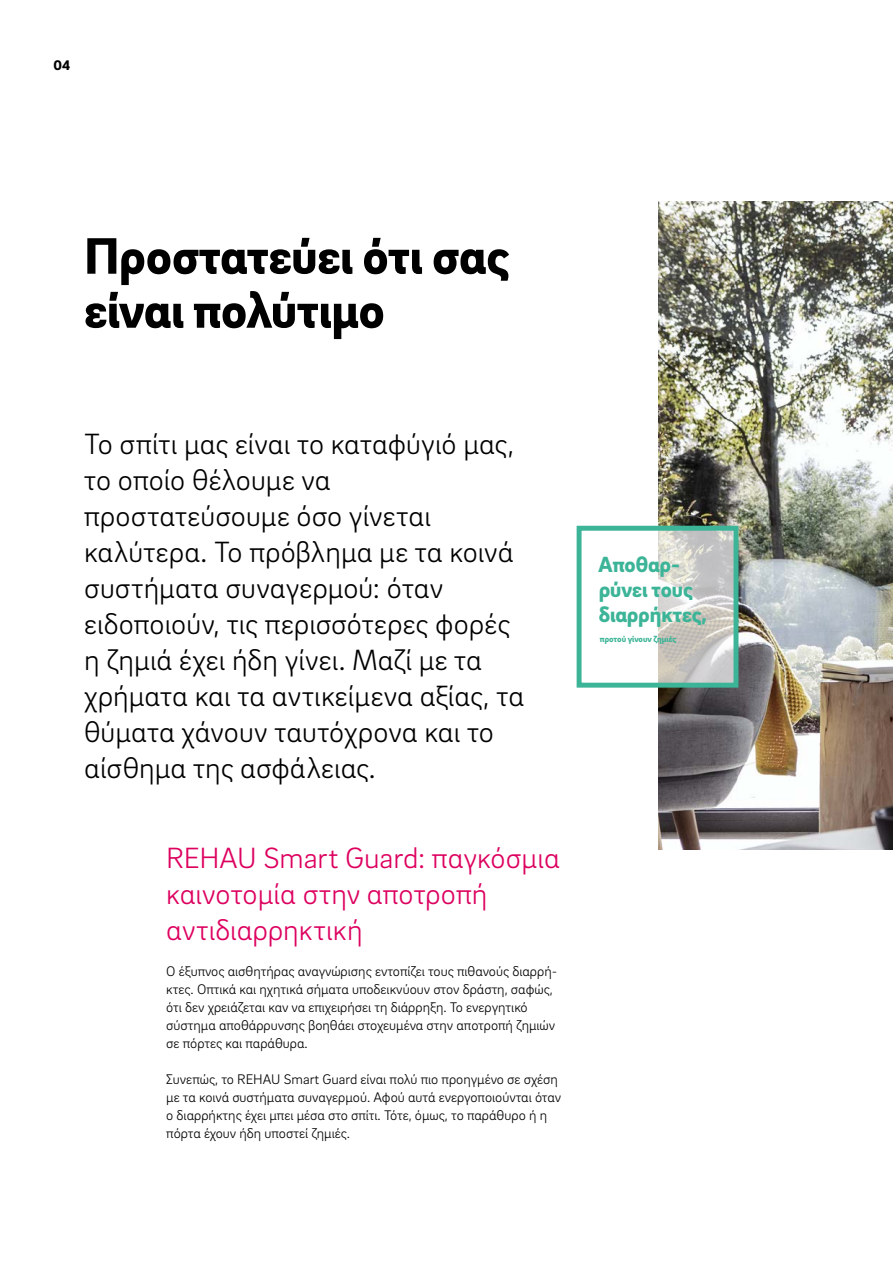
<style>
.page{position:relative;width:893px;height:1263px;background:#fff}
.page>*{position:absolute;margin:0;border:0;box-sizing:border-box;transform-origin:0 0}
._01__Headline_-_35pt{font:900 52.5px/54px "Brix Sans";color:#000}
._11__Highlighter_-_2{font:300 30px/36px "Brix Sans";letter-spacing:.005em;color:#000}
._11__Highlighter_-_2-2{font:300 30px/36px "Brix Sans";letter-spacing:.005em;color:#dd005f}
._51__EC_headline_-_1{font:900 22.5px/24.8px "Brix Sans";color:#3cb497}
._16__Body_text_-_9_5{font:300 14.25px/18px "Brix Sans";color:#000}
.MP__Page_numbers_-_9{font:900 14.25px "Brix Sans";color:#000}
._51__EC_subline_-_7{font:900 9px "Brix Sans";color:#3cb497}
</style>
<div class="page">
<img style="left:659px;top:202px;width:234px;height:648px">
<svg style="left:658px;top:532px;width:74px;height:150px;background:#d1cfcb"></svg>
<div style="left:577px;top:526px;width:161px;height:162px;border:5px solid #3cb497"></div>
<p class="MP__Page_numbers_-_9" style="left:53px;top:56px;width:18px">04</p>
<p class="_01__Headline_-_35pt" style="left:84px;top:226px;width:426px">Προστατεύει ότι σας είναι πολύτιμο</p>
<p class="_11__Highlighter_-_2" style="left:84px;top:424px;width:441px">Το σπίτι μας είναι το καταφύγιό μας, το οποίο θέλουμε να προστατεύσουμε όσο γίνεται καλύτερα. Το πρόβλημα με τα κοινά συστήματα συναγερμού: όταν ειδοποιούν, τις περισσότερες φορές η ζημιά έχει ήδη γίνει. Μαζί με τα χρήματα και τα αντικείμενα αξίας, τα θύματα χάνουν ταυτόχρονα και το αίσθημα της ασφάλειας.</p>
<p class="_11__Highlighter_-_2-2" style="left:166px;top:838px;width:395px">REHAU Smart Guard: παγκόσμια καινοτομία στην αποτροπή αντιδιαρρηκτική</p>
<p class="_16__Body_text_-_9_5" style="left:166px;top:961px;width:392px">Ο έξυπνος αισθητήρας αναγνώρισης εντοπίζει τους πιθανούς διαρρή&shy;κτες. Οπτικά και ηχητικά σήματα υποδεικνύουν στον δράστη, σαφώς, ότι δεν χρειάζεται καν να επιχειρήσει τη διάρρηξη. Το ενεργητικό σύστημα αποθάρρυνσης βοηθάει στοχευμένα στην αποτροπή ζημιών σε πόρτες και παράθυρα.</p>
<p class="_16__Body_text_-_9_5" style="left:166px;top:1069px;width:396px">Συνεπώς, το REHAU Smart Guard είναι πολύ πιο προηγμένο σε σχέση με τα κοινά συστήματα συναγερμού. Αφού αυτά ενεργοποιούνται όταν ο διαρρήκτης έχει μπει μέσα στο σπίτι. Τότε, όμως, το παράθυρο ή η πόρτα έχουν ήδη υποστεί ζημιές.</p>
<p class="_51__EC_headline_-_1" style="left:599px;top:551px;width:110px">Αποθαρ&shy;ρύνει τους διαρρήκτες,</p>
<p class="_51__EC_subline_-_7" style="left:600px;top:633px;width:78px">προτού γίνουν ζημιές</p>
</div>
